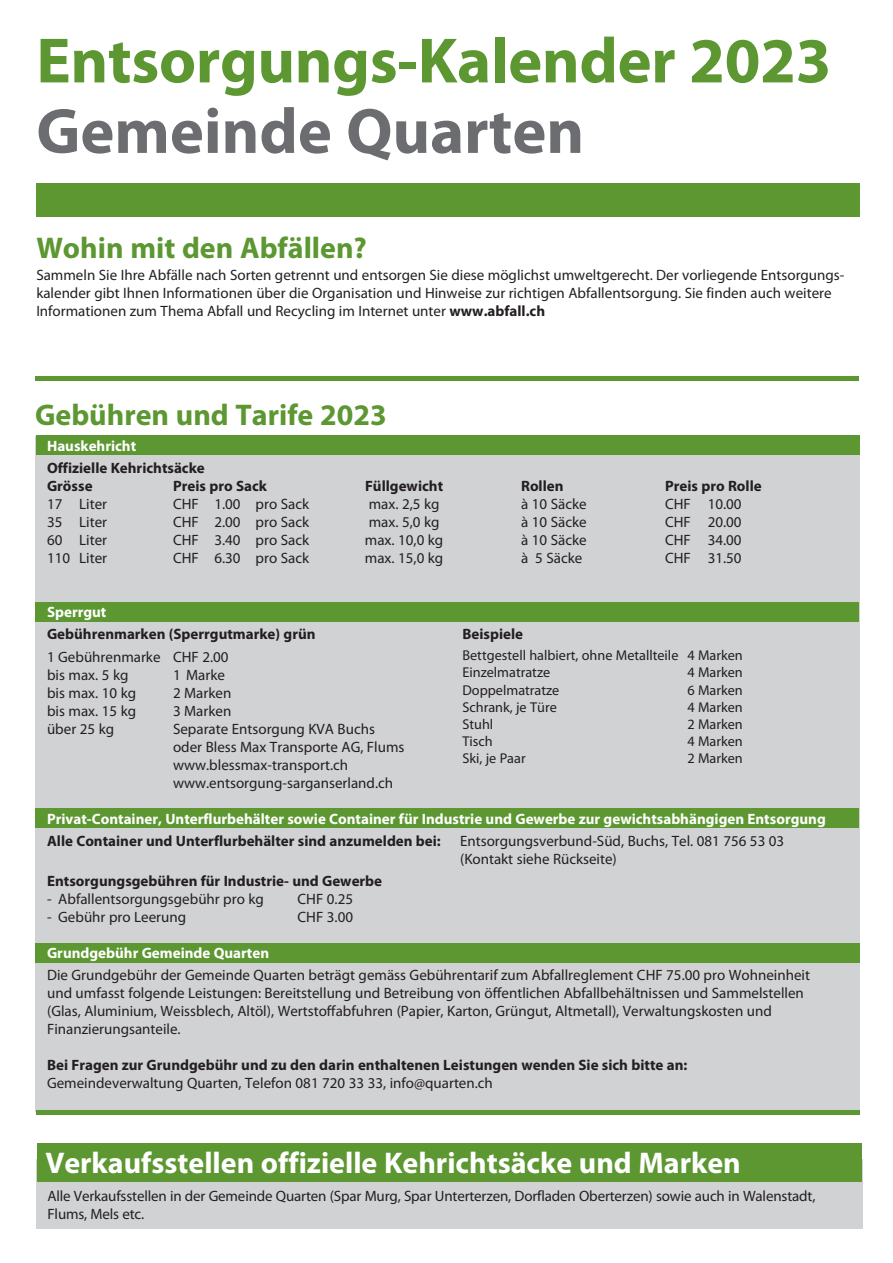
<style>
.page{position:relative;width:893px;height:1263px;background:#fff}
.page>*{position:absolute;margin:0;border:0;box-sizing:border-box;transform-origin:0 0}
.t1{font:700 64.5px "Myriad Pro";letter-spacing:-.005em;color:#5c9731}
.t2{font:700 64.5px "Myriad Pro";color:#6c6d70}
.t3{font:700 30px "Myriad Pro";color:#fff}
.t4{font:700 30px "Myriad Pro";color:#5c9731}
.t5{font:15px/18px "Myriad Pro";color:#231f20}
.t6{font:700 15px/18px "Myriad Pro";color:#231f20}
.t7{font:700 15px "Myriad Pro";color:#fff}
.t8{font:14.25px/17.1px "Myriad Pro";color:#231f20}
.s1{font-weight:700}
</style>
<div class="page">
<div style="left:35px;top:437px;width:825px;height:675px;background:#d1d2d4"></div>
<div style="left:35px;top:603px;width:824px;height:19px;background:#5c9731"></div>
<div style="left:36px;top:435px;width:824px;height:19px;background:#5c9731"></div>
<div style="left:35px;top:809px;width:824px;height:19px;background:#5c9731"></div>
<div style="left:35px;top:944px;width:825px;height:19px;background:#5c9731"></div>
<div style="left:36px;top:183px;width:824px;height:33px;background:#5c9731"></div>
<hr style="left:37px;top:1110px;width:823px;height:4px;background:#5c9731">
<hr style="left:35px;top:377px;width:823px;height:4px;background:#5c9731">
<div style="left:37px;top:1160px;width:826px;height:69px;background:#d1d2d4"></div>
<div style="left:37px;top:1143px;width:825px;height:38px;background:#5c9731"></div>
<h1 class="t1" style="left:36px;top:19px;width:797px">Entsorgungs-Kalender 2023</h1>
<h1 class="t2" style="left:36px;top:89px;width:549px">Gemeinde Quarten</h1>
<h2 class="t4" style="left:36px;top:228px;width:332px">Wohin mit den Abfällen?</h2>
<p class="t5" style="left:36px;top:266px;width:810px">Sammeln Sie Ihre Abfälle nach Sorten getrennt und entsorgen Sie diese möglichst umweltgerecht. Der vorliegende Entsorgungs&shy;kalender gibt Ihnen Informationen über die Organisation und Hinweise zur richtigen Abfallentsorgung. Sie finden auch weitere<br>Informationen zum Thema Abfall und Recycling im Internet unter <span class="s1">www.abfall.ch</span></p>
<h2 class="t4" style="left:35px;top:396px;width:353px">Gebühren und Tarife 2023</h2>
<p class="t7" style="left:47px;top:436px;width:91px">Hauskehricht</p>
<p class="t6" style="left:47px;top:458px;width:159px">Offizielle Kehrichtsäcke<br>Grösse</p>
<p class="t6" style="left:173px;top:476px;width:95px">Preis pro Sack</p>
<p class="t6" style="left:365px;top:476px;width:80px">Füllgewicht</p>
<p class="t6" style="left:521px;top:476px;width:44px">Rollen</p>
<p class="t6" style="left:665px;top:476px;width:98px">Preis pro Rolle</p>
<p class="t5" style="left:47px;top:495px;width:62px">17 Liter</p>
<p class="t5" style="left:173px;top:495px;width:138px">CHF 1.00 pro Sack</p>
<p class="t5" style="left:369px;top:495px;width:72px">max. 2,5 kg</p>
<p class="t5" style="left:521px;top:495px;width:67px">à 10 Säcke</p>
<p class="t5" style="left:665px;top:495px;width:78px">CHF 10.00</p>
<p class="t5" style="left:47px;top:513px;width:62px">35 Liter</p>
<p class="t5" style="left:173px;top:513px;width:138px">CHF 2.00 pro Sack</p>
<p class="t5" style="left:369px;top:513px;width:72px">max. 5,0 kg</p>
<p class="t5" style="left:521px;top:513px;width:67px">à 10 Säcke</p>
<p class="t5" style="left:665px;top:513px;width:78px">CHF 20.00</p>
<p class="t5" style="left:47px;top:531px;width:62px">60 Liter</p>
<p class="t5" style="left:173px;top:531px;width:138px">CHF 3.40 pro Sack</p>
<p class="t5" style="left:365px;top:531px;width:80px">max. 10,0 kg</p>
<p class="t5" style="left:521px;top:531px;width:67px">à 10 Säcke</p>
<p class="t5" style="left:665px;top:531px;width:78px">CHF 34.00</p>
<p class="t5" style="left:47px;top:549px;width:62px">110 Liter</p>
<p class="t5" style="left:173px;top:549px;width:138px">CHF 6.30 pro Sack</p>
<p class="t5" style="left:365px;top:549px;width:80px">max. 15,0 kg</p>
<p class="t5" style="left:521px;top:549px;width:63px">à 5 Säcke</p>
<p class="t5" style="left:665px;top:549px;width:78px">CHF 31.50</p>
<p class="t7" style="left:47px;top:602px;width:61px">Sperrgut</p>
<p class="t6" style="left:47px;top:625px;width:270px">Gebührenmarken (Sperrgutmarke) grün</p>
<p class="t5" style="left:47px;top:647px;width:183px">1 Gebührenmarke CHF 2.00 bis max. 5 kg</p>
<p class="t6" style="left:462px;top:624px;width:62px">Beispiele</p>
<p class="t8" style="left:462px;top:647px;width:282px">Bettgestell halbiert, ohne Metallteile 4 Marken<br>Einzelmatratze</p>
<p class="t8" style="left:687px;top:664px;width:57px">4 Marken</p>
<p class="t5" style="left:173px;top:665px;width:53px">1 Marke</p>
<p class="t8" style="left:462px;top:681px;width:98px">Doppelmatratze</p>
<p class="t8" style="left:687px;top:681px;width:57px">6 Marken</p>
<p class="t8" style="left:462px;top:698px;width:96px">Schrank, je Türe</p>
<p class="t8" style="left:687px;top:698px;width:57px">4 Marken</p>
<p class="t8" style="left:462px;top:715px;width:32px">Stuhl</p>
<p class="t8" style="left:687px;top:715px;width:57px">2 Marken</p>
<p class="t8" style="left:462px;top:732px;width:32px">Tisch</p>
<p class="t8" style="left:687px;top:732px;width:57px">4 Marken</p>
<p class="t8" style="left:462px;top:749px;width:65px">Ski, je Paar</p>
<p class="t8" style="left:687px;top:749px;width:57px">2 Marken</p>
<p class="t5" style="left:47px;top:683px;width:91px">bis max. 10 kg</p>
<p class="t5" style="left:173px;top:683px;width:60px">2 Marken</p>
<p class="t5" style="left:47px;top:701px;width:91px">bis max. 15 kg</p>
<p class="t5" style="left:173px;top:701px;width:60px">3 Marken</p>
<p class="t5" style="left:47px;top:719px;width:69px">über 25 kg</p>
<p class="t5" style="left:173px;top:719px;width:233px">Separate Entsorgung KVA Buchs oder Bless Max Transporte AG, Flums www.blessmax-transport.ch www.entsorgung-sarganserland.ch</p>
<p class="t7" style="left:47px;top:809px;width:780px">Privat-Container, Unterflurbehälter sowie Container für Industrie und Gewerbe zur gewichtsabhängigen Entsorgung</p>
<p class="t6" style="left:47px;top:831px;width:395px">Alle Container und Unterflurbehälter sind anzumelden bei:</p>
<p class="t5" style="left:460px;top:831px;width:326px">Entsorgungsverbund-Süd, Buchs, Tel. 081 756 53 03 (Kontakt siehe Rückseite)</p>
<p class="t6" style="left:47px;top:871px;width:337px">Entsorgungsgebühren für Industrie- und Gewerbe</p>
<p class="t5" style="left:47px;top:890px;width:218px">- Abfallentsorgungsgebühr pro kg</p>
<p class="t5" style="left:298px;top:890px;width:57px">CHF 0.25</p>
<p class="t5" style="left:47px;top:908px;width:141px">- Gebühr pro Leerung</p>
<p class="t5" style="left:298px;top:908px;width:57px">CHF 3.00</p>
<p class="t7" style="left:47px;top:943px;width:224px">Grundgebühr Gemeinde Quarten</p>
<p class="t5" style="left:47px;top:966px;width:764px">Die Grundgebühr der Gemeinde Quarten beträgt gemäss Gebührentarif zum Abfallreglement CHF 75.00 pro Wohneinheit und umfasst folgende Leistungen: Bereitstellung und Betreibung von öffentlichen Abfallbehältnissen und Sammelstellen (Glas, Aluminium, Weissblech, Altöl), Wertstoffabfuhren (Papier, Karton, Grüngut, Altmetall), Verwaltungskosten und Finanzierungsanteile.</p>
<p class="t6" style="left:47px;top:1056px;width:642px">Bei Fragen zur Grundgebühr und zu den darin enthaltenen Leistungen wenden Sie sich bitte an:</p>
<p class="t5" style="left:47px;top:1074px;width:447px">Gemeindeverwaltung Quarten, Telefon 081 720 33 33, info@quarten.ch</p>
<h2 class="t3" style="left:45px;top:1143px;width:697px">Verkaufsstellen offizielle Kehrichtsäcke und Marken</h2>
<p class="t5" style="left:47px;top:1186px;width:769px">Alle Verkaufsstellen in der Gemeinde Quarten (Spar Murg, Spar Unterterzen, Dorfladen Oberterzen) sowie auch in Walenstadt,<br>Flums, Mels etc.</p>
</div>
